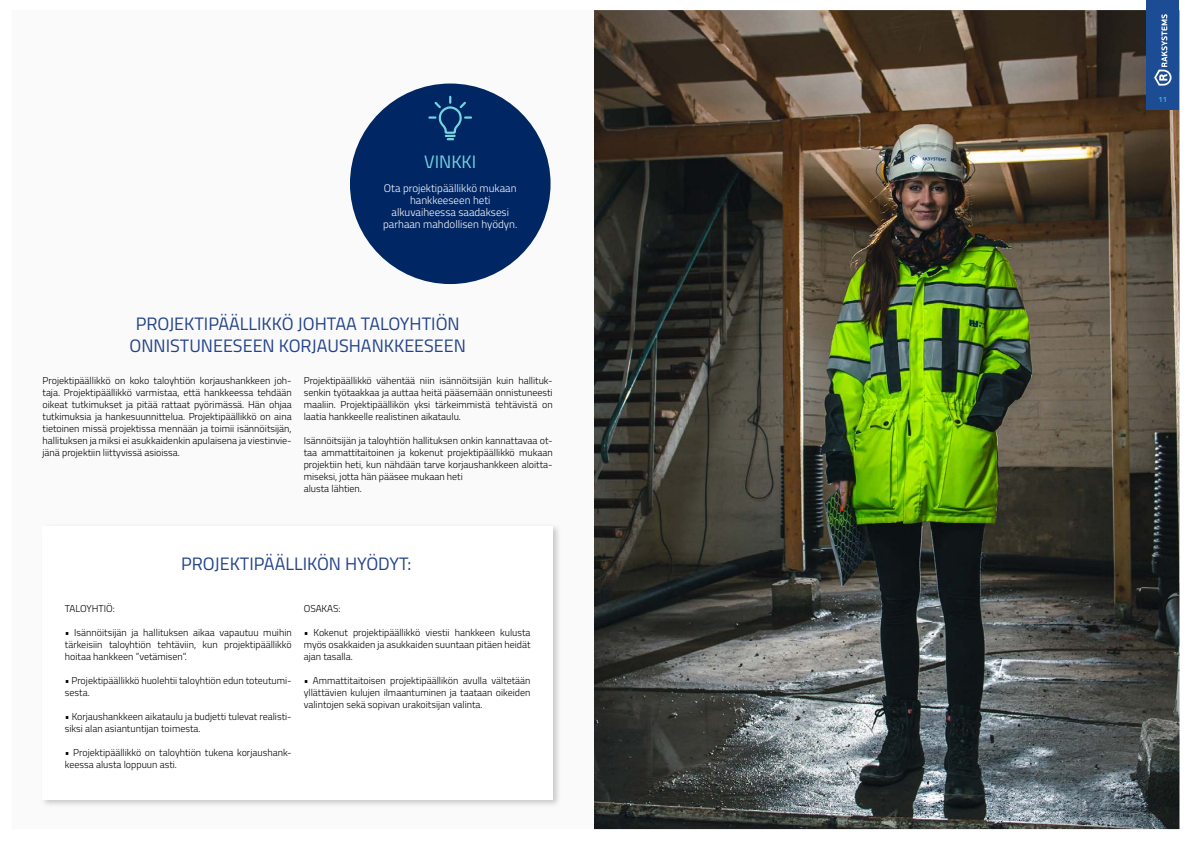
<style>
.page{position:relative;width:1191px;height:842px;background:#fff}
.page>*{position:absolute;margin:0;border:0;box-sizing:border-box;transform-origin:0 0}
.t1{font:18px/21.6px "Titillium";color:#22428b;text-align:center}
.t2{font:18px "Titillium";color:#71d6e0}
.t3{font:300 11px/12px "Titillium";color:#fff;text-align:center}
.t4{font:300 10px/12px "Titillium";color:#000;text-align:justify}
.t5{font:600 7.5px "Titillium";color:#40c4d6}
</style>
<div class="page">
<img style="left:43px;top:10px;width:1137px;height:820px">
<div style="left:1146px;top:0;width:33px;height:110px;background:#1c4c93"></div>
<svg style="left:1154px;top:14px;width:17px;height:72px"></svg>
<h1 class="t2" style="left:424px;top:149px;width:53px">VINKKI</h1>
<p class="t3" style="left:383px;top:182px;width:136px">Ota projektipäällikkö mukaan hankkeeseen heti alkuvaiheessa saadaksesi parhaan mahdollisen hyödyn.</p>
<h1 class="t1" style="left:129px;top:312px;width:338px">PROJEKTIPÄÄLLIKKÖ JOHTAA TALOYHTIÖN<br>ONNISTUNEESEEN KORJAUSHANKKEESEEN</h1>
<p class="t4" style="left:304px;top:374px;width:250px">Projektipäällikkö vähentää niin isännöitsijän kuin hallituk&shy;senkin työtaakkaa ja auttaa heitä pääsemään onnistuneesti maaliin. Projektipäällikön yksi tärkeimmistä tehtävistä on laatia hankkeelle realistinen aikataulu.</p>
<p class="t4" style="left:304px;top:434px;width:250px;text-align:left">Isännöitsijän ja taloyhtiön hallituksen onkin kannattavaa ot&shy;taa ammattitaitoinen ja kokenut projektipäällikkö mukaan projektiin heti, kun nähdään tarve korjaushankkeen aloitta&shy;miseksi, jotta hän pääsee mukaan heti<br>alusta lähtien.</p>
<p class="t4" style="left:43px;top:374px;width:251px">Projektipäällikkö on koko taloyhtiön korjaushankkeen joh&shy;taja. Projektipäällikkö varmistaa, että hankkeessa tehdään oikeat tutkimukset ja pitää rattaat pyörimässä. Hän ohjaa tutkimuksia ja hankesuunnittelua. Projektipäällikkö on aina tietoinen missä projektissa mennään ja toimii isännöitsijän, hallituksen ja miksi ei asukkaidenkin apulaisena ja viestinvie&shy;jänä projektiin liittyvissä asioissa.</p>
<h1 class="t1" style="left:181px;top:552px;width:232px">PROJEKTIPÄÄLLIKÖN HYÖDYT:</h1>
<p class="t4" style="left:65px;top:602px;width:52px">TALOYHTIÖ:</p>
<p class="t4" style="left:65px;top:626px;width:228px">• Isännöitsijän ja hallituksen aikaa vapautuu muihin tärkeisiin taloyhtiön tehtäviin, kun projektipäällikkö hoitaa hankkeen ”vetämisen”.</p>
<p class="t4" style="left:65px;top:674px;width:228px">• Projektipäällikkö huolehtii taloyhtiön edun toteutumi&shy;sesta.</p>
<p class="t4" style="left:65px;top:710px;width:228px">• Korjaushankkeen aikataulu ja budjetti tulevat realisti&shy;siksi alan asiantuntijan toimesta.</p>
<p class="t4" style="left:65px;top:746px;width:228px">• Projektipäällikkö on taloyhtiön tukena korjaushank&shy;keessa alusta loppuun asti.</p>
<p class="t4" style="left:304px;top:602px;width:38px">OSAKAS:</p>
<p class="t4" style="left:304px;top:626px;width:228px">• Kokenut projektipäällikkö viestii hankkeen kulusta myös osakkaiden ja asukkaiden suuntaan pitäen heidät ajan tasalla.</p>
<p class="t4" style="left:304px;top:674px;width:228px">• Ammattitaitoisen projektipäällikön avulla vältetään yllättävien kulujen ilmaantuminen ja taataan oikeiden valintojen sekä sopivan urakoitsijan valinta.</p>
<p class="t5" style="left:1158px;top:93px;width:10px">11</p>
</div>
